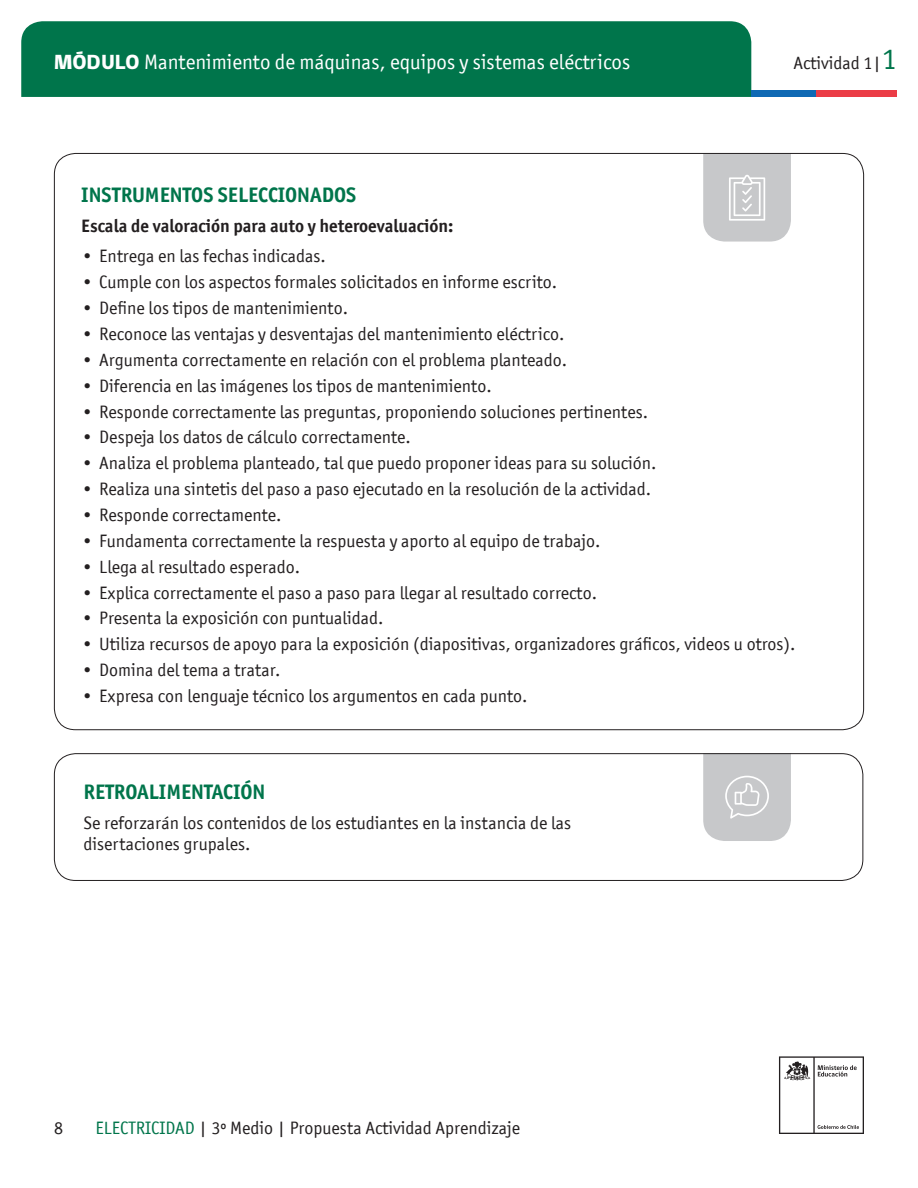
<style>
.page{position:relative;width:918px;height:1188px;background:#fff}
.page>*{position:absolute;margin:0;border:0;box-sizing:border-box;transform-origin:0 0}
.t1{font:21px "Officina San ITC";color:#fff}
.t2{font:700 21px "Officina San ITC";color:#00754b}
.t3{font:18px/21.6px "Officina San ITC";color:#231f20}
.t4{font:700 18px "Officina San ITC";color:#231f20}
.s1{font-family:"gob CL";font-weight:800}
.s2{font-size:30px;color:#00754b}
.s3{color:#00754b}
</style>
<div class="page">
<svg style="left:779px;top:1056px;width:85px;height:78px"></svg>
<div style="left:21px;top:21px;width:730px;height:76px;background:#00754b"></div>
<div style="left:751px;top:90px;width:65px;height:7px;background:#0f69b4"></div>
<div style="left:816px;top:90px;width:81px;height:7px;background:#eb3c46"></div>
<svg style="left:703px;top:155px;width:88px;height:87px;background:#cccdcf"></svg>
<svg style="left:703px;top:755px;width:88px;height:86px;background:#cbccce"></svg>
<div style="left:54px;top:753px;width:809px;height:128px;border:1px solid #231f20;border-radius:21px"></div>
<p class="t1" style="left:54px;top:50px;width:578px"><span class="s1">MÓDULO</span> Mantenimiento de máquinas, equipos y sistemas eléctricos</p>
<p class="t3" style="left:794px;top:52px;width:105px">Actividad 1|<span class="s2">1</span></p>
<p class="t2" style="left:81px;top:182px;width:277px">INSTRUMENTOS SELECCIONADOS</p>
<p class="t4" style="left:81px;top:215px;width:374px">Escala de valoración para auto y heteroevaluación:</p>
<p class="t3" style="left:81px;top:245px;width:246px">• Entrega en las fechas indicadas.</p>
<p class="t3" style="left:81px;top:271px;width:477px">• Cumple con los aspectos formales solicitados en informe escrito.</p>
<p class="t3" style="left:81px;top:297px;width:268px">• Define los tipos de mantenimiento.</p>
<p class="t3" style="left:81px;top:323px;width:485px">• Reconoce las ventajas y desventajas del mantenimiento eléctrico.</p>
<p class="t3" style="left:81px;top:349px;width:487px">• Argumenta correctamente en relación con el problema planteado.</p>
<p class="t3" style="left:81px;top:375px;width:412px">• Diferencia en las imágenes los tipos de mantenimiento.</p>
<p class="t3" style="left:81px;top:401px;width:568px">• Responde correctamente las preguntas, proponiendo soluciones pertinentes.</p>
<p class="t3" style="left:81px;top:426px;width:331px">• Despeja los datos de cálculo correctamente.</p>
<p class="t3" style="left:81px;top:452px;width:577px">• Analiza el problema planteado, tal que puedo proponer ideas para su solución.</p>
<p class="t3" style="left:81px;top:478px;width:572px">• Realiza una sintetis del paso a paso ejecutado en la resolución de la actividad.</p>
<p class="t3" style="left:81px;top:504px;width:202px">• Responde correctamente.</p>
<p class="t3" style="left:81px;top:530px;width:521px">• Fundamenta correctamente la respuesta y aporto al equipo de trabajo.</p>
<p class="t3" style="left:81px;top:556px;width:220px">• Llega al resultado esperado.</p>
<p class="t3" style="left:81px;top:582px;width:517px">• Explica correctamente el paso a paso para llegar al resultado correcto.</p>
<p class="t3" style="left:81px;top:607px;width:304px">• Presenta la exposición con puntualidad.</p>
<p class="t3" style="left:81px;top:633px;width:716px">• Utiliza recursos de apoyo para la exposición (diapositivas, organizadores gráficos, videos u otros).</p>
<p class="t3" style="left:81px;top:659px;width:201px">• Domina del tema a tratar.</p>
<p class="t3" style="left:81px;top:685px;width:448px">• Expresa con lenguaje técnico los argumentos en cada punto.</p>
<p class="t2" style="left:84px;top:778px;width:183px">RETROALIMENTACIÓN</p>
<p class="t3" style="left:84px;top:812px;width:489px">Se reforzarán los contenidos de los estudiantes en la instancia de las disertaciones grupales.</p>
<p class="t3" style="left:54px;top:1117px;width:10px">8</p>
<p class="t3" style="left:95px;top:1117px;width:426px"><span class="s3">ELECTRICIDAD</span> | 3º Medio | Propuesta Actividad Aprendizaje</p>
</div>
